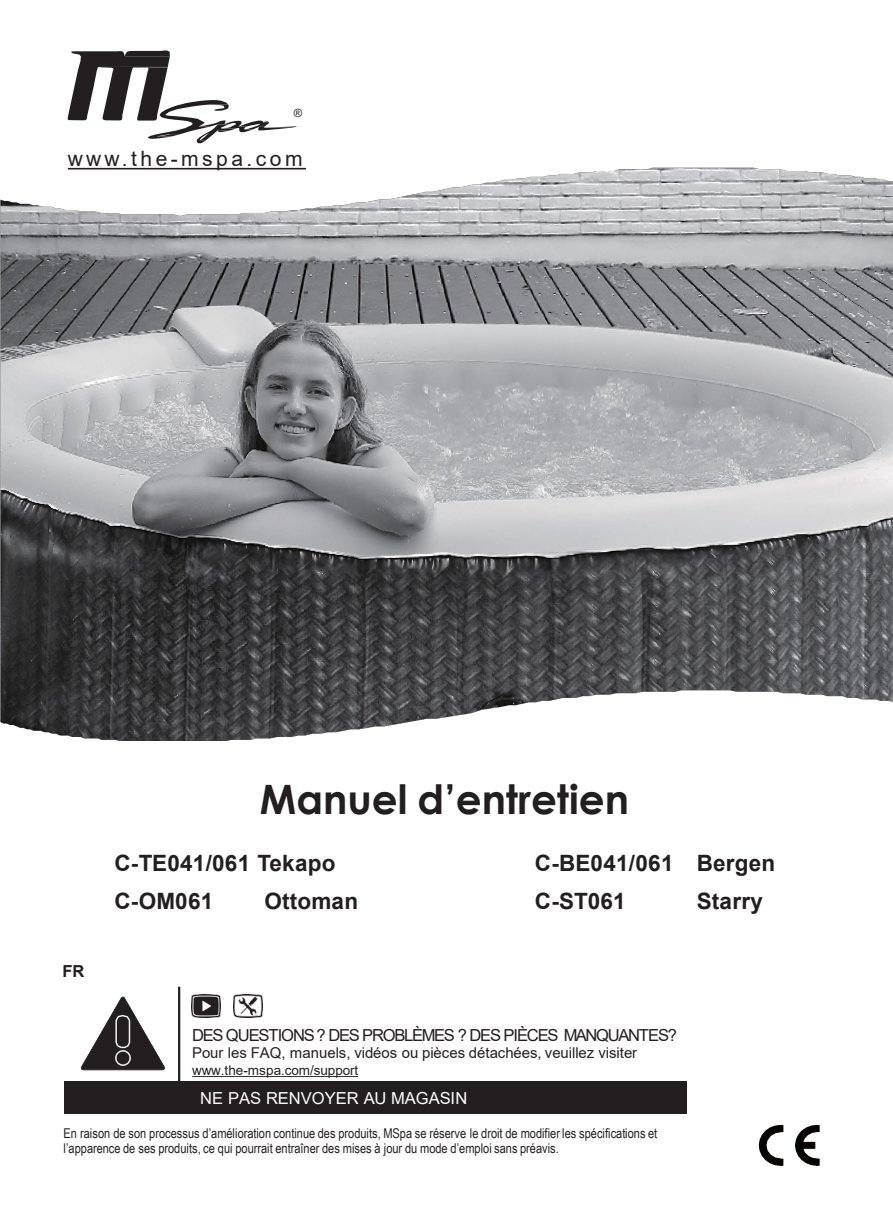
<style>
.page{position:relative;width:893px;height:1212px;background:#fff}
.page>*{position:absolute;margin:0;border:0;box-sizing:border-box;transform-origin:0 0}
.t1{font:700 40.5px "Century Gothic";color:#231f20}
.t2{font:700 22.5px/37.7px "Arial";letter-spacing:.01em;color:#231f20}
.t3{font:21px "Arial";letter-spacing:.16em;color:#231f20}
.t4{font:16.5px "Arial";letter-spacing:-.075em;color:#231f20}
.t5{font:16.5px "Arial";letter-spacing:-.005em;color:#fff}
.t6{font:700 16.5px "Arial";color:#231f20}
.t7{font:15px "Arial";color:#231f20}
.t8{font:13.5px/15px "Arial Narrow";letter-spacing:-.005em;color:#231f20}
.t9{font:13.5px "Arial";color:#231f20}
.t10{font:11.4px "Arial";color:#231f20}
</style>
<div class="page">
<svg style="left:795px;top:1124px;width:25px;height:42px"></svg>
<svg style="left:758px;top:1124px;width:26px;height:42px"></svg>
<svg style="left:68px;top:50px;width:229px;height:93px"></svg>
<svg style="left:81px;top:997px;width:84px;height:73px"></svg>
<img style="left:115px;top:1050px;width:15px;height:15px">
<img style="left:191px;top:995px;width:30px;height:23px">
<img style="left:233px;top:995px;width:30px;height:23px">
<div style="left:64px;top:1081px;width:622px;height:32px;background:#231f20"></div>
<hr style="left:178px;top:987px;width:2px;height:94px;background:#231f20">
<svg style="left:192px;top:1076px;width:166px;height:1px"></svg>
<img style="left:0;top:167px;width:892px;height:573px">
<p class="t10" style="left:294px;top:105px;width:10px">®</p>
<p class="t3" style="left:68px;top:144px;width:236px">www.the-mspa.com</p>
<p class="t1" style="left:260px;top:768px;width:370px">Manuel d’entretien</p>
<p class="t6" style="left:62px;top:960px;width:24px">FR</p>
<p class="t2" style="left:115px;top:844px;width:222px">C-TE041/061 Tekapo<br>C-OM061</p>
<p class="t2" style="left:264px;top:882px;width:95px">Ottoman</p>
<p class="t2" style="left:535px;top:844px;width:140px">C-BE041/061<br>C-ST061</p>
<p class="t2" style="left:696px;top:844px;width:80px">Bergen<br>Starry</p>
<p class="t4" style="left:192px;top:1024px;width:486px">DES QUESTIONS ? DES PROBLÈMES ? DES PIÈCES MANQUANTES?</p>
<p class="t7" style="left:192px;top:1042px;width:446px">Pour les FAQ, manuels, vidéos ou pièces détachées, veuillez visiter</p>
<p class="t9" style="left:192px;top:1061px;width:168px">www.the-mspa.com/support</p>
<p class="t5" style="left:200px;top:1087px;width:268px">NE PAS RENVOYER AU MAGASIN</p>
<p class="t8" style="left:64px;top:1126px;width:595px">En raison de son processus d’amélioration continue des produits, MSpa se réserve le droit de modifier les spécifications et l’apparence de ses produits, ce qui pourrait entraîner des mises à jour du mode d’emploi sans préavis.</p>
</div>
